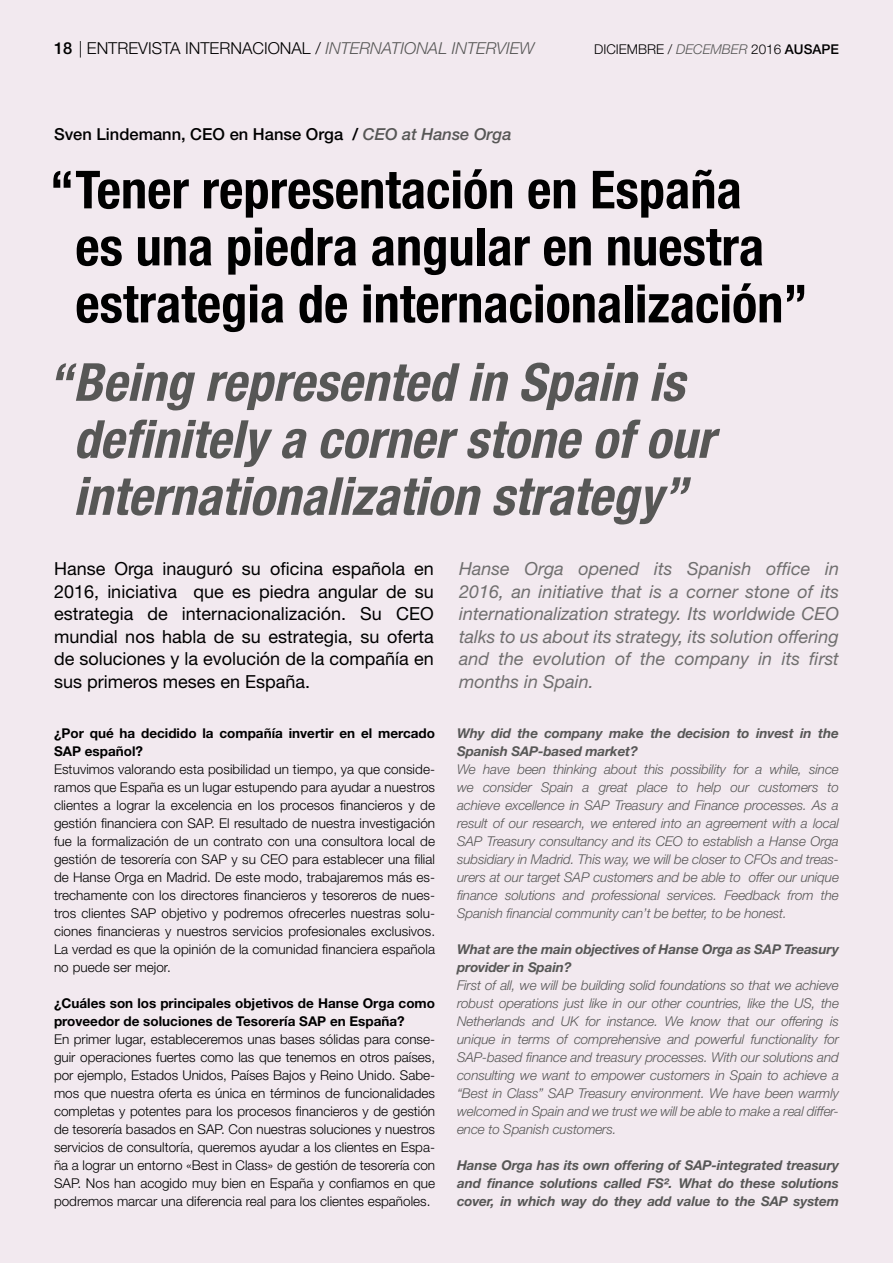
<style>
.page{position:relative;width:893px;height:1263px;background:#f2e9ef}
.page>*{position:absolute;margin:0;border:0;box-sizing:border-box;transform-origin:0 0}
.t1{font:700 condensed 52.5px/57px "Helvetica Neue";color:#000}
.t2{font:italic 700 condensed 52.5px/57px "Helvetica Neue";color:#575756;text-align:center}
.t3{font:italic 18px/22.5px "Helvetica Neue";color:#706f6f;text-align:justify}
.t4{font:18px/22.5px "Helvetica Neue";color:#000;text-align:justify}
.t5{font:300 16.5px "Helvetica Neue";color:#000}
.t6{font:500 16.5px "Helvetica Neue";color:#000}
.t7{font:300 13.5px/18px "Helvetica Neue";color:#000;text-align:justify}
.t8{font:italic 300 13.5px/18px "Helvetica Neue";letter-spacing:-.01em;color:#575756;text-align:justify}
.t9{font:italic 700 13.5px/18px "Helvetica Neue";letter-spacing:-.01em;color:#575756}
.t10{font:700 13.5px/18px "Helvetica Neue";color:#000}
.s1{font-weight:500}
.s2{font-style:italic;color:#575756}
</style>
<div class="page">
<p class="t5" style="left:54px;top:38px;width:482px"><span class="s1">18</span> | ENTREVISTA INTERNACIONAL / <span class="s2">INTERNATIONAL INTERVIEW</span></p>
<p class="t6" style="left:54px;top:125px;width:459px">Sven Lindemann, CEO en Hanse Orga / <span class="s2">CEO at Hanse Orga</span></p>
<p class="t7" style="left:594px;top:40px;width:246px">DICIEMBRE / <span class="s2">DECEMBER</span> 2016 <span class="s1">AUSAPE</span></p>
<h1 class="t1" style="left:75px;top:160px;width:734px;text-indent:-26px">“Tener representación en España<br>es una piedra angular en nuestra estrategia de internacionalización”</h1>
<h1 class="t2" style="left:48px;top:353px;width:668px">“Being represented in Spain is definitely a corner stone of our internationalization strategy”</h1>
<p class="t4" style="left:54px;top:558px;width:381px">Hanse Orga inauguró su oficina española en 2016, iniciativa que es piedra angular de su estrategia de internacionalización. Su CEO mundial nos habla de su estrategia, su oferta de soluciones y la evolución de la compañía en sus primeros meses en España.</p>
<p class="t3" style="left:459px;top:557px;width:381px">Hanse Orga opened its Spanish office in 2016, an initiative that is a corner stone of its internationalization strategy. Its worldwide CEO talks to us about its strategy, its solution offering and the evolution of the company in its first months in Spain.</p>
<p class="t10" style="left:54px;top:724px;width:383px">¿Por qué ha decidido la compañía invertir en el mercado<br>SAP español?</p>
<p class="t7" style="left:54px;top:760px;width:383px">Estuvimos valorando esta posibilidad un tiempo, ya que conside&shy;ramos que España es un lugar estupendo para ayudar a nuestros clientes a lograr la excelencia en los procesos financieros y de gestión financiera con SAP. El resultado de nuestra investigación fue la formalización de un contrato con una consultora local de gestión de tesorería con SAP y su CEO para establecer una filial de Hanse Orga en Madrid. De este modo, trabajaremos más es&shy;trechamente con los directores financieros y tesoreros de nues&shy;tros clientes SAP objetivo y podremos ofrecerles nuestras solu&shy;ciones financieras y nuestros servicios profesionales exclusivos.<br>La verdad es que la opinión de la comunidad financiera española no puede ser mejor.</p>
<p class="t10" style="left:54px;top:994px;width:383px">¿Cuáles son los principales objetivos de Hanse Orga como proveedor de soluciones de Tesorería SAP en España?</p>
<p class="t7" style="left:54px;top:1030px;width:383px">En primer lugar, estableceremos unas bases sólidas para conse&shy;guir operaciones fuertes como las que tenemos en otros países, por ejemplo, Estados Unidos, Países Bajos y Reino Unido. Sabe&shy;mos que nuestra oferta es única en términos de funcionalidades completas y potentes para los procesos financieros y de gestión de tesorería basados en SAP. Con nuestras soluciones y nuestros servicios de consultoría, queremos ayudar a los clientes en Espa&shy;ña a lograr un entorno «Best in Class» de gestión de tesorería con SAP. Nos han acogido muy bien en España y confiamos en que podremos marcar una diferencia real para los clientes españoles.</p>
<p class="t9" style="left:457px;top:724px;width:383px">Why did the company make the decision to invest in the<br>Spanish SAP-based market?</p>
<p class="t8" style="left:457px;top:760px;width:383px">We have been thinking about this possibility for a while, since we consider Spain a great place to help our customers to achieve excellence in SAP Treasury and Finance processes. As a result of our research, we entered into an agreement with a local SAP Treasury consultancy and its CEO to establish a Hanse Orga subsidiary in Madrid. This way, we will be closer to CFOs and treas&shy;urers at our target SAP customers and be able to offer our unique finance solutions and professional services. Feedback from the Spanish financial community can’t be better, to be honest.</p>
<p class="t9" style="left:457px;top:940px;width:383px">What are the main objectives of Hanse Orga as SAP Treasury provider in Spain?</p>
<p class="t8" style="left:457px;top:976px;width:383px">First of all, we will be building solid foundations so that we achieve robust operations just like in our other countries, like the US, the Netherlands and UK for instance. We know that our offering is unique in terms of comprehensive and powerful functionality for SAP-based finance and treasury processes. With our solutions and consulting we want to empower customers in Spain to achieve a “Best in Class” SAP Treasury environment. We have been warmly welcomed in Spain and we trust we will be able to make a real differ&shy;ence to Spanish customers.</p>
<p class="t9" style="left:457px;top:1156px;width:383px;text-align:justify">Hanse Orga has its own offering of SAP-integrated treasury and finance solutions called FS². What do these solutions cover, in which way do they add value to the SAP system</p>
</div>
